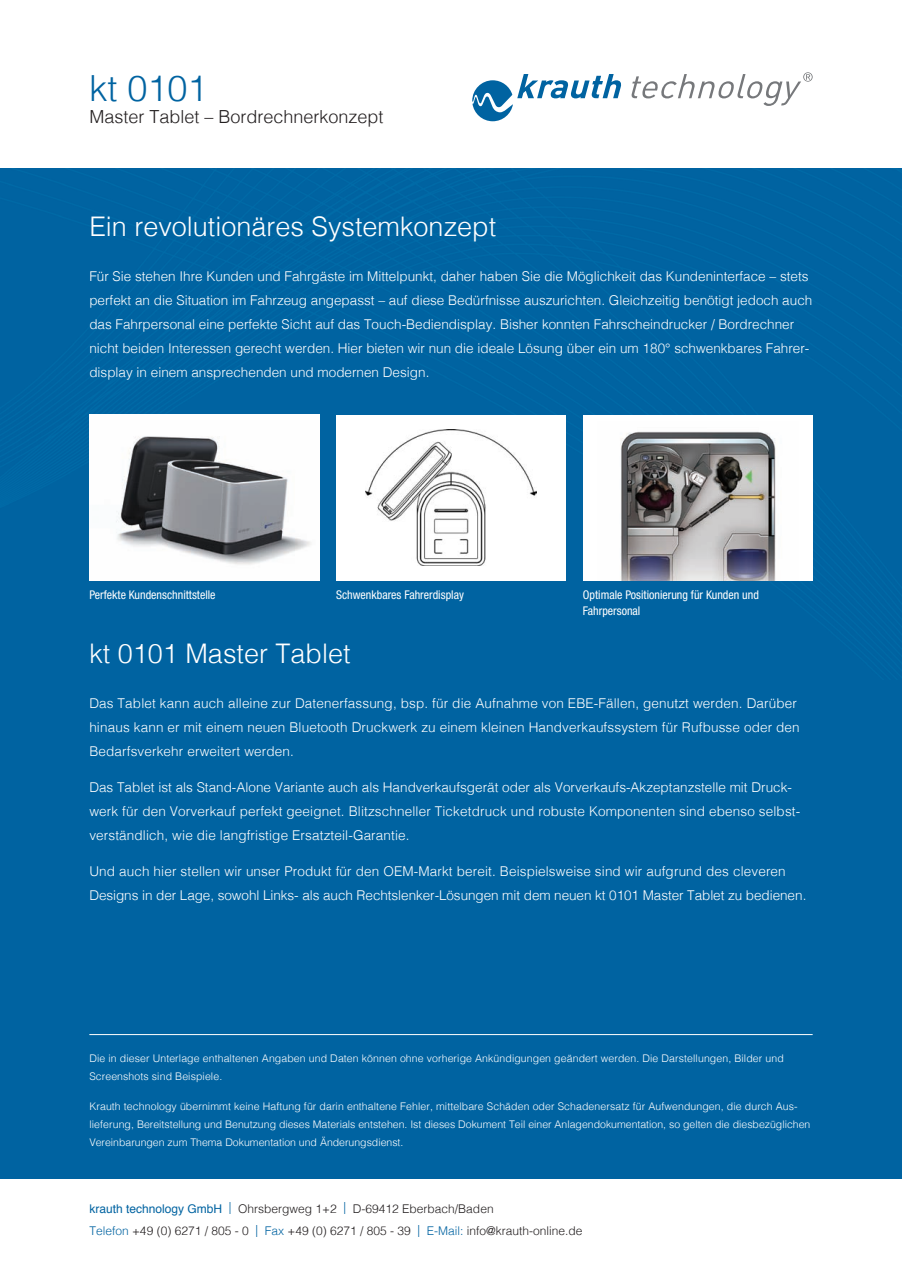
<style>
.page{position:relative;width:902px;height:1272px;background:#fff}
.page>*{position:absolute;margin:0;border:0;box-sizing:border-box;transform-origin:0 0}
.t1{font:300 36px "Helvetica";color:#0063a1}
.t2{font:300 27px "Helvetica";color:#fff}
.t3{font:300 18px "Helvetica";color:#231f20}
.t4{font:300 13.5px/24px "Helvetica";color:#fff}
.t5{font:300 12px/22.5px "Helvetica";color:#231f20}
.t6{font:condensed 12px/16.5px "Helvetica Neue";color:#fff}
.t7{font:300 10.5px/18px "Helvetica";letter-spacing:.01em;color:#fff}
.s1{font-weight:400;color:#0063a1}
.s2{color:#0063a1}
</style>
<div class="page">
<div style="left:0;top:168px;width:901px;height:1010px;background:#0063a1"></div>
<svg style="left:472px;top:74px;width:149px;height:47px"></svg>
<svg style="left:631px;top:72px;width:181px;height:34px"></svg>
<img style="left:89px;top:415px;width:230px;height:165px">
<div style="left:336px;top:415px;width:230px;height:165px;background:#fff"></div>
<img style="left:365px;top:430px;width:171px;height:135px">
<div style="left:583px;top:415px;width:229px;height:165px;background:#fff"></div>
<img style="left:621px;top:431px;width:155px;height:149px">
<hr style="left:89px;top:1034px;width:723px;height:1px;background:#fff">
<h1 class="t1" style="left:89px;top:57px;width:120px">kt 0101</h1>
<h3 class="t3" style="left:89px;top:101px;width:296px">Master Tablet – Bordrechnerkonzept</h3>
<h2 class="t2" style="left:89px;top:204px;width:408px">Ein revolutionäres Systemkonzept</h2>
<p class="t4" style="left:89px;top:263px;width:724px">Für Sie stehen Ihre Kunden und Fahrgäste im Mittelpunkt, daher haben Sie die Möglichkeit das Kundeninterface – stets perfekt an die Situation im Fahrzeug angepasst – auf diese Bedürfnisse auszurichten. Gleichzeitig benötigt jedoch auch das Fahrpersonal eine perfekte Sicht auf das Touch-Bediendisplay. Bisher konnten Fahrscheindrucker / Bordrechner nicht beiden Interessen gerecht werden. Hier bieten wir nun die ideale Lösung über ein um 180° schwenkbares Fahrer&shy;display in einem ansprechenden und modernen Design.</p>
<p class="t6" style="left:89px;top:586px;width:128px">Perfekte Kundenschnittstelle</p>
<p class="t6" style="left:336px;top:586px;width:129px">Schwenkbares Fahrerdisplay</p>
<p class="t6" style="left:583px;top:586px;width:177px">Optimale Positionierung für Kunden und<br>Fahrpersonal</p>
<h2 class="t2" style="left:89px;top:630px;width:263px">kt 0101 Master Tablet</h2>
<p class="t4" style="left:89px;top:689px;width:711px">Das Tablet kann auch alleine zur Datenerfassung, bsp. für die Aufnahme von EBE-Fällen, genutzt werden. Darüber hinaus kann er mit einem neuen Bluetooth Druckwerk zu einem kleinen Handverkaufssystem für Rufbusse oder den<br>Bedarfsverkehr erweitert werden.</p>
<p class="t4" style="left:89px;top:774px;width:712px">Das Tablet ist als Stand-Alone Variante auch als Handverkaufsgerät oder als Vorverkaufs-Akzeptanzstelle mit Druck&shy;werk für den Vorverkauf perfekt geeignet. Blitzschneller Ticketdruck und robuste Komponenten sind ebenso selbst&shy;verständlich, wie die langfristige Ersatzteil-Garantie.</p>
<p class="t4" style="left:89px;top:858px;width:718px">Und auch hier stellen wir unser Produkt für den OEM-Markt bereit. Beispielsweise sind wir aufgrund des cleveren<br>Designs in der Lage, sowohl Links- als auch Rechtslenker-Lösungen mit dem neuen kt 0101 Master Tablet zu bedienen.</p>
<p class="t7" style="left:89px;top:1048px;width:696px">Die in dieser Unterlage enthaltenen Angaben und Daten können ohne vorherige Ankündigungen geändert werden. Die Darstellungen, Bilder und<br>Screenshots sind Beispiele.</p>
<p class="t7" style="left:89px;top:1096px;width:722px">Krauth technology übernimmt keine Haftung für darin enthaltene Fehler, mittelbare Schäden oder Schadenersatz für Aufwendungen, die durch Aus&shy;lieferung, Bereitstellung und Benutzung dieses Materials entstehen. Ist dieses Dokument Teil einer Anlagendokumentation, so gelten die diesbezüglichen<br>Vereinbarungen zum Thema Dokumentation und Änderungsdienst.</p>
<p class="t5" style="left:89px;top:1196px;width:495px"><span class="s1">krauth technology GmbH</span> <span class="s2">|</span> Ohrsbergweg 1+2 <span class="s2">|</span> D-69412 Eberbach/Baden<br><span class="s2">Telefon</span> +49 (0) 6271 / 805 - 0 <span class="s2">| Fax</span> +49 (0) 6271 / 805 - 39 <span class="s2">| E-Mail:</span> info@krauth-online.de</p>
</div>
